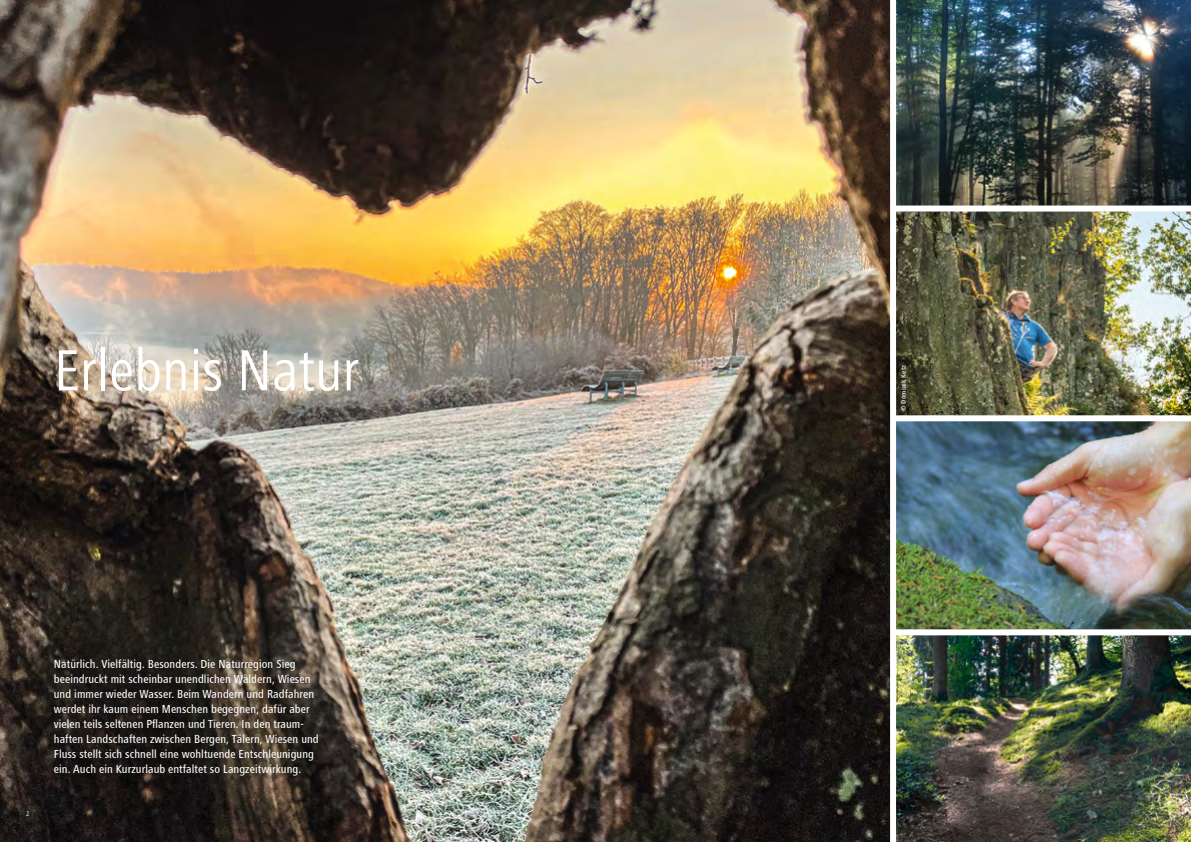
<style>
.page{position:relative;width:1191px;height:842px;background:#fff}
.page>*{position:absolute;margin:0;border:0;box-sizing:border-box;transform-origin:0 0}
.t1{font:condensed 60px "Lino Frutiger Next";color:#fff}
.t2{font:500 condensed 12px/15px "Lino Frutiger Next";letter-spacing:.005em;color:#fff}
.t3{font:700 condensed 7px "Lino Frutiger Next";letter-spacing:.02em;color:#fff}
.t4{font:condensed 7px "Lino Frutiger Next";color:#fff}
</style>
<div class="page">
<img style="left:896px;top:421px;width:295px;height:208px">
<img style="left:896px;top:0;width:295px;height:415px">
<img style="left:0;top:0;width:890px;height:842px">
<img style="left:896px;top:635px;width:295px;height:207px">
<div style="left:891px;top:206px;width:300px;height:6px;background:#fff"></div>
<h1 class="t1" style="left:54px;top:337px;width:307px">Erlebnis Natur</h1>
<p class="t4" style="left:26px;top:810px;width:5px">2</p>
<p class="t2" style="left:54px;top:656px;width:266px">Natürlich. Vielfältig. Besonders. Die Naturregion Sieg beeindruckt mit scheinbar unendlichen Wäldern, Wiesen und immer wieder Wasser. Beim Wandern und Radfahren werdet ihr kaum einem Menschen begegnen, dafür aber vielen teils seltenen Pflanzen und Tieren. In den traum&shy;haften Landschaften zwischen Bergen, Tälern, Wiesen und Fluss stellt sich schnell eine wohltuende Entschleunigung ein. Auch ein Kurzurlaub entfaltet so Langzeitwirkung.</p>
<p class="t3" style="left:899px;top:411px;width:47px;rotate:-90deg">© Dominik Ketz</p>
</div>
